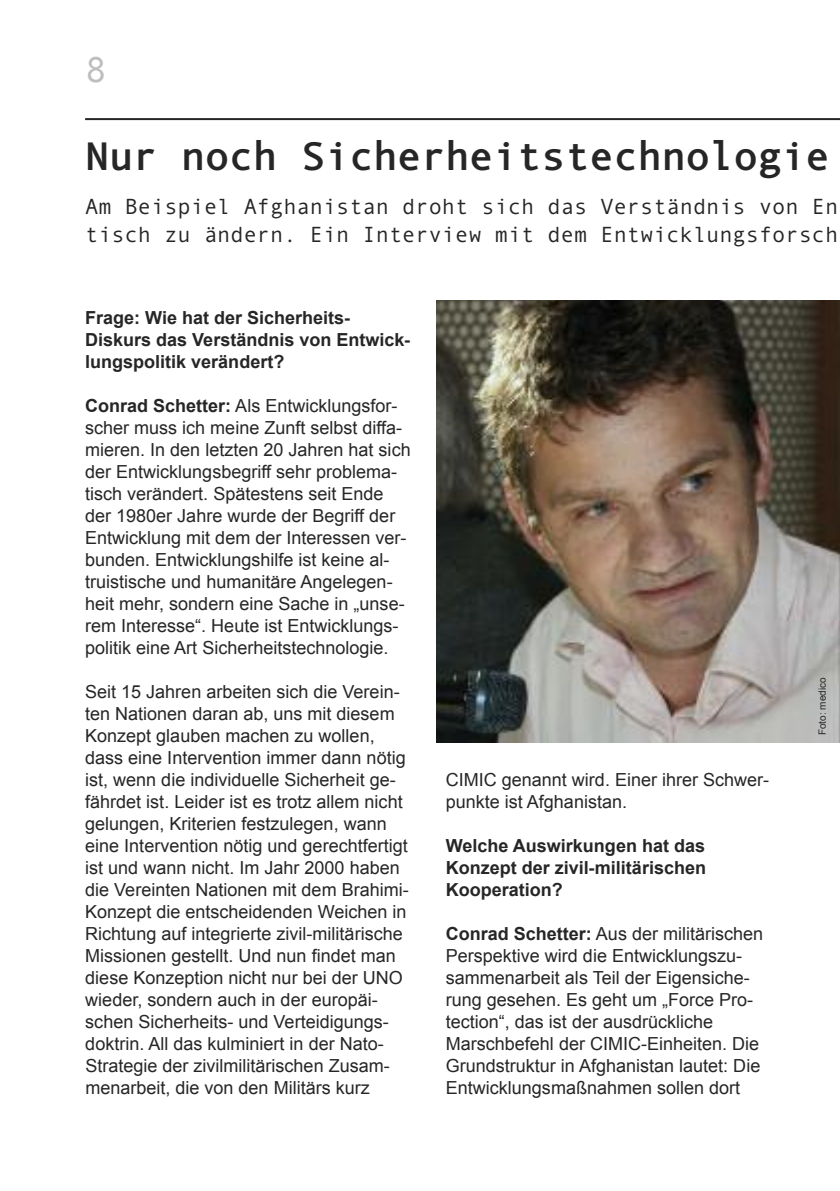
<style>
.page{position:relative;width:840px;height:1191px;background:#fff}
.page>*{position:absolute;margin:0;border:0;box-sizing:border-box;transform-origin:0 0}
.t1{font:700 40px "Andale Mono";color:#272627}
.t2{font:36px "Andale Mono";color:#bebebe}
.t3{font:22px/28px "Andale Mono";color:#272627}
.t4{font:18px/22px "Arial";color:#272627}
.t5{font:700 18px/22px "Arial";color:#272627}
.t6{font:10px "Arial";color:#272627}
.s1{font-weight:700}
</style>
<div class="page">
<hr style="left:85px;top:118px;width:754px;height:2px;background:#272627">
<img style="left:436px;top:300px;width:403px;height:442px">
<h2 class="t2" style="left:85px;top:49px;width:23px">8</h2>
<h1 class="t1" style="left:85px;top:140px;width:746px">Nur noch Sicherheitstechnologie</h1>
<p class="t3" style="left:85px;top:194px;width:754px">Am Beispiel Afghanistan droht sich das Verständnis von En tisch zu ändern. Ein Interview mit dem Entwicklungsforsch</p>
<p class="t5" style="left:85px;top:306px;width:327px">Frage: Wie hat der Sicherheits-<br>Diskurs das Verständnis von Entwick&shy;lungspolitik verändert?</p>
<p class="t4" style="left:85px;top:394px;width:327px"><span class="s1">Conrad Schetter:</span> Als Entwicklungsfor&shy;scher muss ich meine Zunft selbst diffa&shy;mieren. In den letzten 20 Jahren hat sich der Entwicklungsbegriff sehr problema&shy;tisch verändert. Spätestens seit Ende der 1980er Jahre wurde der Begriff der Entwicklung mit dem der Interessen ver&shy;bunden. Entwicklungshilfe ist keine al&shy;truistische und humanitäre Angelegen&shy;heit mehr, sondern eine Sache in „unse&shy;rem Interesse“. Heute ist Entwicklungs&shy;politik eine Art Sicherheitstechnologie.</p>
<p class="t4" style="left:85px;top:680px;width:325px">Seit 15 Jahren arbeiten sich die Verein&shy;ten Nationen daran ab, uns mit diesem Konzept glauben machen zu wollen, dass eine Intervention immer dann nötig ist, wenn die individuelle Sicherheit ge&shy;fährdet ist. Leider ist es trotz allem nicht gelungen, Kriterien festzulegen, wann eine Intervention nötig und gerechtfertigt ist und wann nicht. Im Jahr 2000 haben die Vereinten Nationen mit dem Brahimi-Konzept die entscheidenden Weichen in Richtung auf integrierte zivil-militärische Missionen gestellt. Und nun findet man diese Konzeption nicht nur bei der UNO wieder, sondern auch in der europäi&shy;schen Sicherheits- und Verteidigungs&shy;doktrin. All das kulminiert in der Nato-Strategie der zivilmilitärischen Zusam&shy;menarbeit, die von den Militärs kurz</p>
<p class="t4" style="left:445px;top:768px;width:325px">CIMIC genannt wird. Einer ihrer Schwer&shy;punkte ist Afghanistan.</p>
<p class="t5" style="left:445px;top:834px;width:262px;text-align:justify">Welche Auswirkungen hat das Konzept der zivil-militärischen Kooperation?</p>
<p class="t4" style="left:445px;top:922px;width:319px"><span class="s1">Conrad Schetter:</span> Aus der militärischen Perspektive wird die Entwicklungszu&shy;sammenarbeit als Teil der Eigensiche&shy;rung gesehen. Es geht um „Force Pro&shy;tection“, das ist der ausdrückliche Marschbefehl der CIMIC-Einheiten. Die Grundstruktur in Afghanistan lautet: Die Entwicklungsmaßnahmen sollen dort</p>
<p class="t6" style="left:816px;top:735px;width:59px;rotate:-90deg">Foto: medico</p>
</div>
